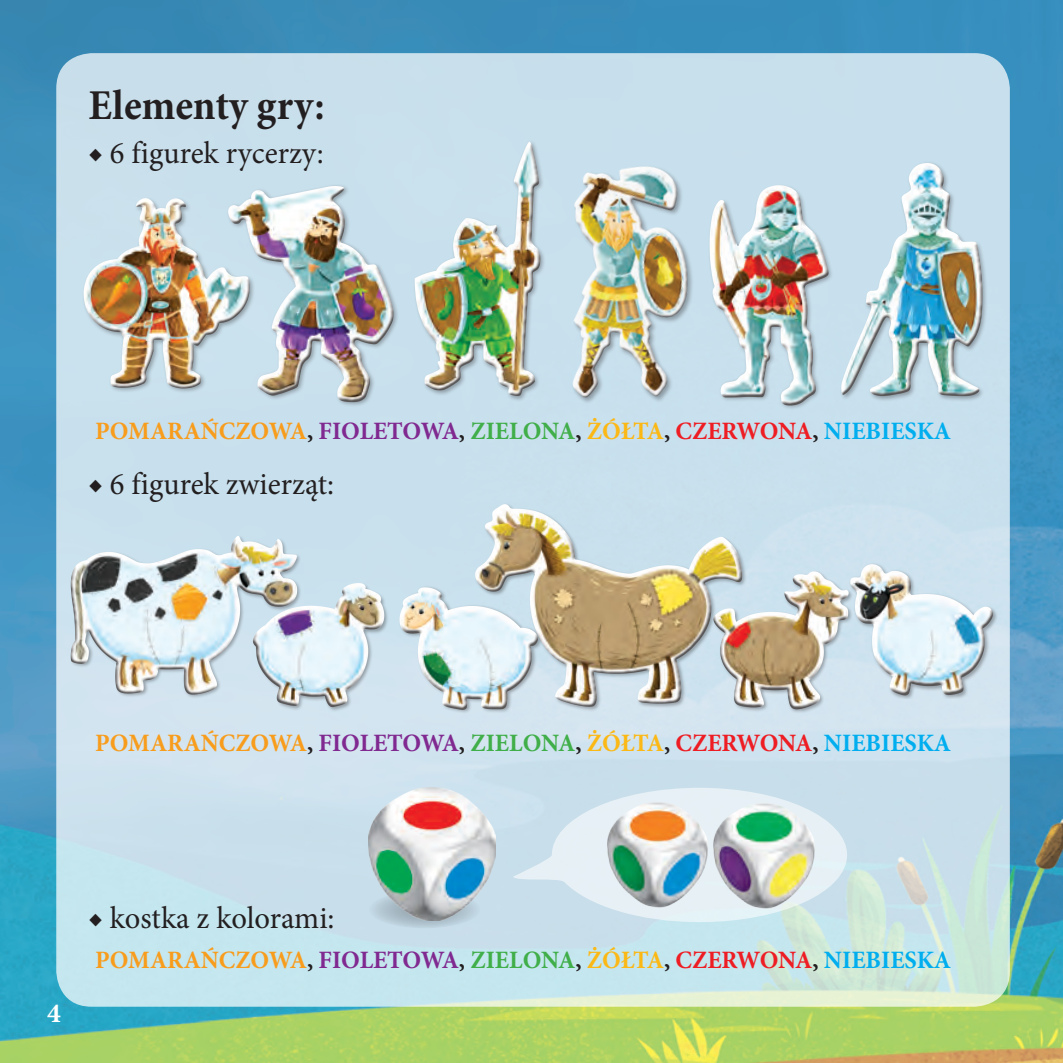
<style>
.page{position:relative;width:1063px;height:1063px;background:#fff}
.page>*{position:absolute;margin:0;border:0;box-sizing:border-box;transform-origin:0 0}
.t1{font:700 42.5px "Minion Pro";color:#231f20;scale:.95 1}
.t2{font:31.25px "Minion Pro";color:#231f20}
.t3{font:700 27.5px "Minion Pro";color:#fff}
.t4{font:700 25px "Minion Pro";color:#f89c1c}
.s1{color:#231f20}
.s2{color:#802990}
.s3{color:#40ae49}
.s4{color:#fcb814}
.s5{color:#ee1d23}
.s6{color:#00aeef}
</style>
<div class="page">
<img style="left:0;top:0;width:1063px;height:1063px">
<div style="left:68px;top:533px;width:233px;height:159px;background:#c9e0ed"></div>
<div style="left:67px;top:538px;width:233px;height:160px;background:#231f20;opacity:.75"></div>
<div style="left:253px;top:583px;width:136px;height:129px;background:#d2e4f0"></div>
<div style="left:251px;top:580px;width:136px;height:125px;background:#fff;opacity:.75"></div>
<div style="left:250px;top:589px;width:136px;height:121px;background:#231f20;opacity:.75"></div>
<div style="left:846px;top:561px;width:150px;height:131px;background:#fff;opacity:.75"></div>
<div style="left:846px;top:569px;width:150px;height:129px;background:#231f20;opacity:.75"></div>
<div style="left:410px;top:139px;width:135px;height:262px;background:#c8e0ed"></div>
<div style="left:412px;top:142px;width:131px;height:258px;background:#231f20;opacity:.75"></div>
<div style="left:705px;top:181px;width:130px;height:231px;background:#c8e0ed"></div>
<div style="left:706px;top:182px;width:125px;height:220px;background:#fff;opacity:.75"></div>
<div style="left:709px;top:192px;width:122px;height:217px;background:#231f20;opacity:.75"></div>
<img style="left:836px;top:160px;width:153px;height:241px">
<div style="left:838px;top:160px;width:146px;height:234px;background:#fff;opacity:.75"></div>
<div style="left:838px;top:168px;width:148px;height:232px;background:#231f20;opacity:.75"></div>
<div style="left:225px;top:186px;width:171px;height:220px;background:#231f20;opacity:.75"></div>
<div style="left:552px;top:159px;width:153px;height:254px;background:#c8e0ed"></div>
<div style="left:570px;top:163px;width:121px;height:226px;background:#fff;opacity:.75"></div>
<div style="left:570px;top:177px;width:122px;height:224px;background:#231f20;opacity:.75"></div>
<img style="left:81px;top:194px;width:173px;height:201px">
<div style="left:81px;top:195px;width:172px;height:190px;background:#fff;opacity:.75"></div>
<div style="left:81px;top:202px;width:172px;height:190px;background:#231f20;opacity:.75"></div>
<div style="left:471px;top:501px;width:274px;height:200px;background:#fff;opacity:.75"></div>
<div style="left:471px;top:527px;width:274px;height:184px;background:#231f20;opacity:.75"></div>
<div style="left:710px;top:568px;width:142px;height:139px;background:#fff;opacity:.75"></div>
<div style="left:709px;top:576px;width:143px;height:137px;background:#231f20;opacity:.75"></div>
<img style="left:397px;top:584px;width:145px;height:131px">
<div style="left:396px;top:583px;width:145px;height:125px;background:#fff;opacity:.75"></div>
<div style="left:396px;top:592px;width:145px;height:121px;background:#231f20;opacity:.75"></div>
<svg style="left:513px;top:788px;width:334px;height:134px;background:#d1e3ed"></svg>
<img style="left:698px;top:788px;width:131px;height:136px">
<img style="left:592px;top:787px;width:131px;height:136px">
<svg style="left:369px;top:891px;width:112px;height:37px"></svg>
<img style="left:369px;top:788px;width:127px;height:132px">
<p class="t1" style="left:89px;top:76px;width:250px">Elementy gry:</p>
<p class="t2" style="left:89px;top:132px;width:237px">◆ 6 figurek rycerzy:</p>
<p class="t4" style="left:95px;top:414px;width:857px">POMARAŃCZOWA<span class="s1">,</span> <span class="s2">FIOLETOWA</span><span class="s1">,</span> <span class="s3">ZIELONA</span><span class="s1">,</span> <span class="s4">ŻÓŁTA</span><span class="s1">,</span> <span class="s5">CZERWONA</span><span class="s1">,</span> <span class="s6">NIEBIESKA</span></p>
<p class="t2" style="left:89px;top:463px;width:247px">◆ 6 figurek zwierząt:</p>
<p class="t4" style="left:95px;top:725px;width:857px">POMARAŃCZOWA<span class="s1">,</span> <span class="s2">FIOLETOWA</span><span class="s1">,</span> <span class="s3">ZIELONA</span><span class="s1">,</span> <span class="s4">ŻÓŁTA</span><span class="s1">,</span> <span class="s5">CZERWONA</span><span class="s1">,</span> <span class="s6">NIEBIESKA</span></p>
<p class="t3" style="left:47px;top:994px;width:15px">4</p>
<p class="t2" style="left:89px;top:897px;width:247px">◆ kostka z kolorami:</p>
<p class="t4" style="left:95px;top:943px;width:857px">POMARAŃCZOWA<span class="s1">,</span> <span class="s2">FIOLETOWA</span><span class="s1">,</span> <span class="s3">ZIELONA</span><span class="s1">,</span> <span class="s4">ŻÓŁTA</span><span class="s1">,</span> <span class="s5">CZERWONA</span><span class="s1">,</span> <span class="s6">NIEBIESKA</span></p>
</div>
